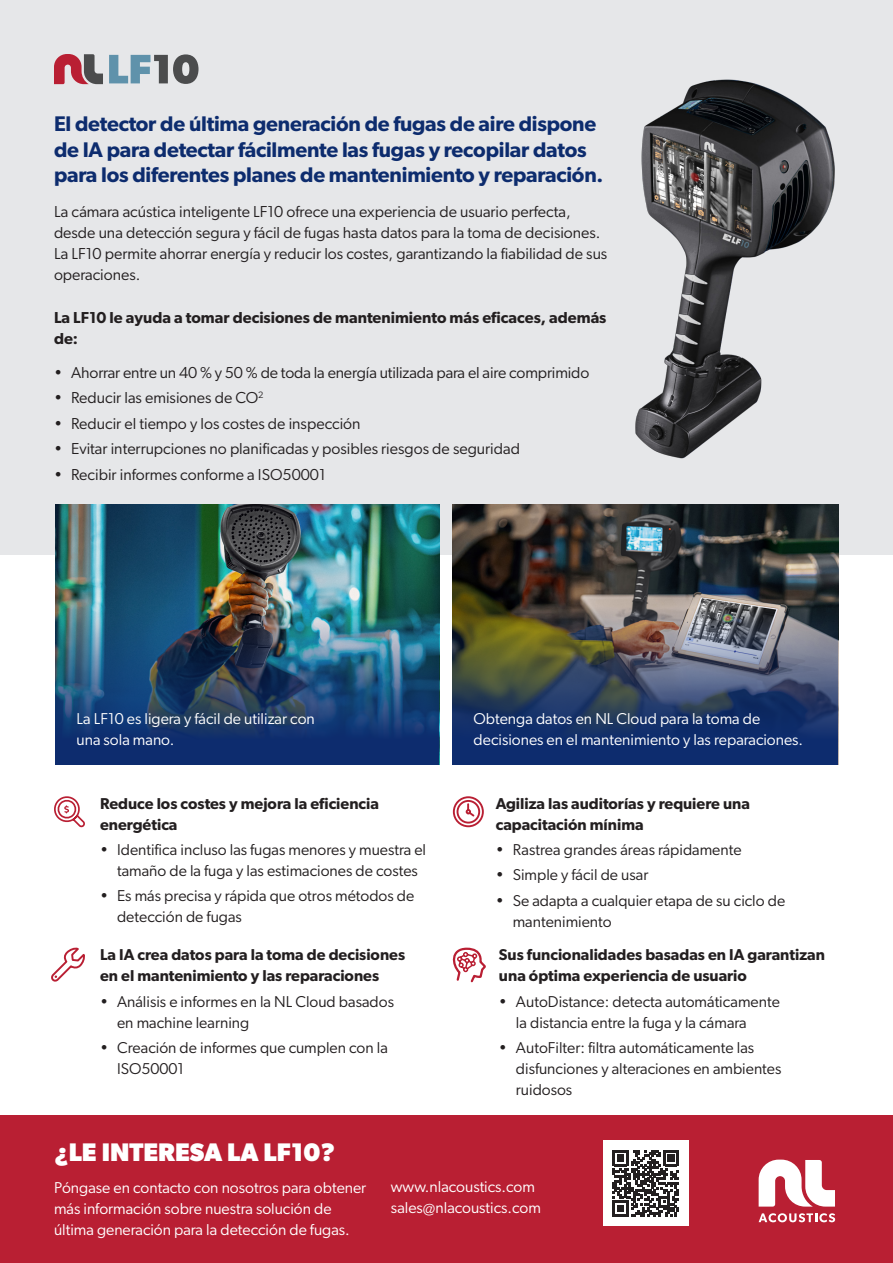
<style>
.page{position:relative;width:893px;height:1263px;background:#fff}
.page>*{position:absolute;margin:0;border:0;box-sizing:border-box;transform-origin:0 0}
.Heading_3{font:700 25.5px "Gibson";color:#fff}
.Heading_4{font:600 21.15px/25.8px "Gibson";letter-spacing:-.01em;color:#0d2c6e}
.Paragraph{font:15.9px/21.1px "Gibson";color:#231f20}
.Paragraph_strong{font:600 15.9px/21.1px "Gibson";color:#231f20}
.t1{font:15.75px/21px "Gibson";color:#231f20}
.Paragraph-2{font:15.75px/21px "Gibson";color:#fff}
.Paragraph_strong-2{font:600 15.75px/21px "Gibson";color:#231f20}
</style>
<div class="page">
<div style="left:0;top:0;width:893px;height:555px;background:#e6e7e9"></div>
<img style="left:453px;top:505px;width:386px;height:259px">
<img style="left:55px;top:505px;width:384px;height:84px">
<img style="left:55px;top:589px;width:384px;height:175px">
<img style="left:453px;top:589px;width:385px;height:175px">
<svg style="left:54px;top:54px;width:49px;height:30px"></svg>
<svg style="left:109px;top:54px;width:89px;height:30px"></svg>
<svg style="left:54px;top:796px;width:31px;height:32px"></svg>
<svg style="left:452px;top:796px;width:32px;height:32px"></svg>
<svg style="left:452px;top:947px;width:34px;height:36px"></svg>
<div style="left:0;top:1116px;width:893px;height:147px;background:#b91f33"></div>
<svg style="left:759px;top:1213px;width:76px;height:9px"></svg>
<svg style="left:759px;top:1159px;width:76px;height:47px"></svg>
<svg style="left:51px;top:948px;width:34px;height:34px"></svg>
<img style="left:635px;top:79px;width:200px;height:380px">
<div style="left:603px;top:1141px;width:85px;height:85px;background:#fff"></div>
<svg style="left:612px;top:1150px;width:67px;height:67px"></svg>
<p class="Heading_4" style="left:54px;top:110px;width:551px">El detector de última generación de fugas de aire dispone de IA para detectar fácilmente las fugas y recopilar datos para los diferentes planes de mantenimiento y reparación.</p>
<p class="Paragraph" style="left:54px;top:200px;width:555px">La cámara acústica inteligente LF10 ofrece una experiencia de usuario perfecta, desde una detección segura y fácil de fugas hasta datos para la toma de decisiones.<br>La LF10 permite ahorrar energía y reducir los costes, garantizando la fiabilidad de sus operaciones.</p>
<p class="Paragraph_strong" style="left:54px;top:306px;width:554px">La LF10 le ayuda a tomar decisiones de mantenimiento más eficaces, además de:</p>
<p class="Paragraph" style="left:54px;top:362px;width:537px">• Ahorrar entre un 40 % y 50 % de toda la energía utilizada para el aire comprimido</p>
<p class="Paragraph" style="left:54px;top:387px;width:211px">• Reducir las emisiones de CO<sup>2</sup></p>
<p class="Paragraph" style="left:54px;top:413px;width:308px">• Reducir el tiempo y los costes de inspección</p>
<p class="Paragraph" style="left:54px;top:438px;width:468px">• Evitar interrupciones no planificadas y posibles riesgos de seguridad</p>
<p class="Paragraph" style="left:54px;top:464px;width:273px">• Recibir informes conforme a ISO50001</p>
<p class="Paragraph-2" style="left:77px;top:708px;width:240px">La LF10 es ligera y fácil de utilizar con una sola mano.</p>
<p class="Paragraph-2" style="left:474px;top:708px;width:331px">Obtenga datos en NL Cloud para la toma de decisiones en el mantenimiento y las reparaciones.</p>
<p class="Paragraph_strong-2" style="left:100px;top:792px;width:280px">Reduce los costes y mejora la eficiencia energética</p>
<p class="t1" style="left:100px;top:839px;width:327px;text-align:center">• Identifica incluso las fugas menores y muestra el tamaño de la fuga y las estimaciones de costes</p>
<p class="t1" style="left:117px;top:885px;width:299px;text-indent:-17px">• Es más precisa y rápida que otros métodos de detección de fugas</p>
<p class="Paragraph_strong-2" style="left:100px;top:944px;width:307px">La IA crea datos para la toma de decisiones en el mantenimiento y las reparaciones</p>
<p class="t1" style="left:117px;top:990px;width:278px;text-indent:-17px">• Análisis e informes en la NL Cloud basados en machine learning</p>
<p class="t1" style="left:117px;top:1036px;width:272px;text-indent:-17px">• Creación de informes que cumplen con la<br>ISO50001</p>
<p class="Paragraph_strong-2" style="left:496px;top:792px;width:256px">Agiliza las auditorías y requiere una capacitación mínima</p>
<p class="t1" style="left:496px;top:839px;width:247px">• Rastrea grandes áreas rápidamente</p>
<p class="t1" style="left:496px;top:864px;width:154px">• Simple y fácil de usar</p>
<p class="t1" style="left:513px;top:889px;width:274px;text-indent:-17px">• Se adapta a cualquier etapa de su ciclo de mantenimiento</p>
<p class="Paragraph_strong-2" style="left:499px;top:944px;width:327px">Sus funcionalidades basadas en IA garantizan una óptima experiencia de usuario</p>
<p class="t1" style="left:516px;top:990px;width:265px;text-indent:-17px">• AutoDistance: detecta automáticamente la distancia entre la fuga y la cámara</p>
<p class="t1" style="left:516px;top:1036px;width:267px;text-indent:-17px">• AutoFilter: filtra automáticamente las disfunciones y alteraciones en ambientes ruidosos</p>
<p class="Heading_3" style="left:54px;top:1137px;width:283px">¿LE INTERESA LA LF10?</p>
<p class="Paragraph-2" style="left:54px;top:1177px;width:314px">Póngase en contacto con nosotros para obtener más información sobre nuestra solución de última generación para la detección de fugas.</p>
<p class="Paragraph-2" style="left:391px;top:1176px;width:146px">www.nlacoustics.com</p>
<p class="Paragraph-2" style="left:391px;top:1197px;width:152px">sales@nlacoustics.com</p>
</div>
